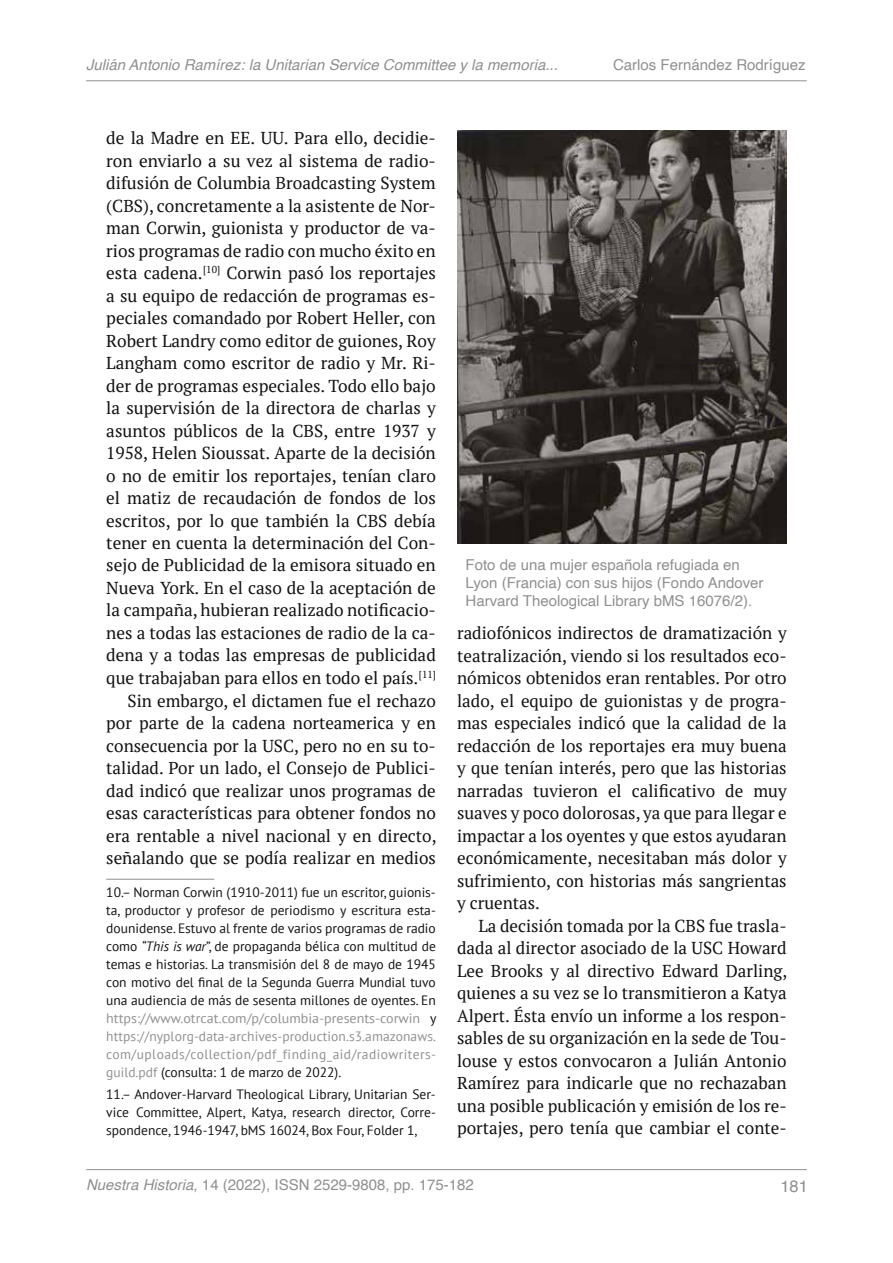
<style>
.page{position:relative;width:893px;height:1263px;background:#fff}
.page>*{position:absolute;margin:0;border:0;box-sizing:border-box;transform-origin:0 0}
.t1{font:17.25px/22.5px "PT Serif";color:#121212;text-align:justify}
.t2{font:16.5px "Helvetica";color:#909090}
.t3{font:15px/18px "Helvetica";color:#909090}
.t4{font:italic 15px "Helvetica";color:#909090}
.t5{font:13.5px/18px "PT Sans";color:#121212;text-align:justify}
.s1{font-style:italic}
.s2{color:#909090}
</style>
<div class="page">
<hr style="left:86px;top:81px;width:721px;height:1px;background:#909090">
<hr style="left:86px;top:1169px;width:721px;height:1px;background:#909090">
<hr style="left:106px;top:879px;width:108px;height:1px;background:#909090">
<img style="left:457px;top:131px;width:330px;height:412px">
<p class="t4" style="left:86px;top:53px;width:473px">Julián Antonio Ramírez: la Unitarian Service Committee y la memoria...</p>
<p class="t3" style="left:613px;top:56px;width:194px">Carlos Fernández Rodríguez</p>
<p class="t1" style="left:106px;top:126px;width:332px;text-align:right">de la Madre en EE. UU. Para ello, decidie&shy;ron enviarlo a su vez al sistema de radio&shy;difusión de Columbia Broadcasting System (CBS), concretamente a la asistente de Nor&shy;man Corwin, guionista y productor de va&shy;rios programas de radio con mucho éxito en esta cadena.<sup>[10]</sup> Corwin pasó los reportajes a su equipo de redacción de programas es&shy;peciales comandado por Robert Heller, con Robert Landry como editor de guiones, Roy Langham como escritor de radio y Mr. Ri&shy;der de programas especiales. Todo ello bajo la supervisión de la directora de charlas y asuntos públicos de la CBS, entre 1937 y 1958, Helen Sioussat. Aparte de la decisión o no de emitir los reportajes, tenían claro el matiz de recaudación de fondos de los escritos, por lo que también la CBS debía tener en cuenta la determinación del Con&shy;sejo de Publicidad de la emisora situado en Nueva York. En el caso de la aceptación de la campaña, hubieran realizado notificacio&shy;nes a todas las estaciones de radio de la ca&shy;dena y a todas las empresas de publicidad que trabajaban para ellos en todo el país.<sup>[11] </sup>Sin embargo, el dictamen fue el rechazo por parte de la cadena norteamerica y en consecuencia por la USC, pero no en su to&shy;talidad. Por un lado, el Consejo de Publici&shy;dad indicó que realizar unos programas de esas características para obtener fondos no era rentable a nivel nacional y en directo, señalando que se podía realizar en medios</p>
<p class="t5" style="left:106px;top:883px;width:332px">10.– Norman Corwin (1910-2011) fue un escritor, guionis&shy;ta, productor y profesor de periodismo y escritura esta&shy;dounidense. Estuvo al frente de varios programas de radio como <span class="s1">“This is war</span>”, de propaganda bélica con multitud de temas e historias. La transmisión del 8 de mayo de 1945 con motivo del final de la Segunda Guerra Mundial tuvo una audiencia de más de sesenta millones de oyentes. En <span class="s2">https://www.otrcat.com/p/columbia-presents-corwin</span> y <span class="s2">https://nyplorg-data-archives-production.s3.amazonaws. com/uploads/collection/pdf_finding_aid/radiowriters&shy;guild.pdf</span> (consulta: 1 de marzo de 2022).</p>
<p class="t5" style="left:106px;top:1085px;width:331px">11.– Andover-Harvard Theological Library, Unitarian Ser&shy;vice Committee, Alpert, Katya, research director, Corre&shy;spondence, 1946-1947, bMS 16024, Box Four, Folder 1,</p>
<p class="t3" style="left:466px;top:556px;width:299px">Foto de una mujer española refugiada en<br>Lyon (Francia) con sus hijos (Fondo Andover<br>Harvard Theological Library bMS 16076/2).</p>
<p class="t1" style="left:457px;top:621px;width:331px">radiofónicos indirectos de dramatización y teatralización, viendo si los resultados eco&shy;nómicos obtenidos eran rentables. Por otro lado, el equipo de guionistas y de progra&shy;mas especiales indicó que la calidad de la redacción de los reportajes era muy buena y que tenían interés, pero que las historias narradas tuvieron el calificativo de muy suaves y poco dolorosas, ya que para llegar e impactar a los oyentes y que estos ayudaran económicamente, necesitaban más dolor y sufrimiento, con historias más sangrientas y cruentas.</p>
<p class="t1" style="left:457px;top:914px;width:332px;text-indent:21px">La decisión tomada por la CBS fue trasla&shy;dada al director asociado de la USC Howard Lee Brooks y al directivo Edward Darling, quienes a su vez se lo transmitieron a Katya Alpert. Ésta envío un informe a los respon&shy;sables de su organización en la sede de Tou&shy;louse y estos convocaron a Julián Antonio Ramírez para indicarle que no rechazaban una posible publicación y emisión de los re&shy;portajes, pero tenía que cambiar el conte-</p>
<p class="t3" style="left:86px;top:1176px;width:389px"><span class="s1">Nuestra Historia</span>, 14 (2022), ISSN 2529-9808, pp. 175-182</p>
<p class="t2" style="left:780px;top:1174px;width:29px">181</p>
</div>
